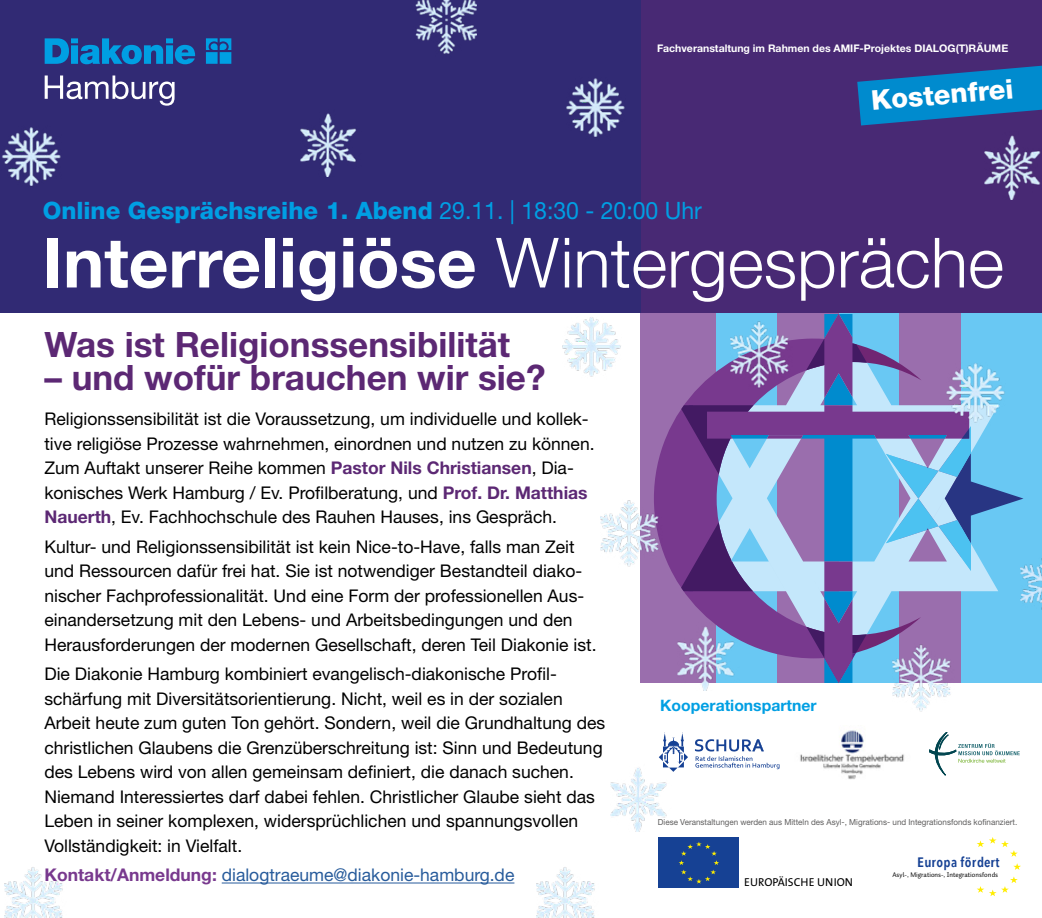
<style>
.page{position:relative;width:1042px;height:918px;background:#fff}
.page>*{position:absolute;margin:0;border:0;box-sizing:border-box;transform-origin:0 0}
.t1{font:300 69.3px "Helvetica Neue LT Pro";color:#fff}
.t2{font:700 35px "Helvetica Neue LT Pro";color:#5c2874}
.t3{font:800 27.3px "Helvetica Neue LT Pro";color:#fff}
.t4{font:800 23.97px "Helvetica Neue LT Pro";color:#009fe3}
.t5{font:17.5px/24.5px "Helvetica Neue LT Pro";color:#000}
.t6{font:17.5px "Helvetica Neue LT Pro";color:#275b9b}
.t7{font:700 15.75px "Helvetica Neue LT Pro";color:#009fe3}
.t8{font:600 13.65px "Avenir Next Condensed";letter-spacing:.035em;color:#164194;scale:1.15 1}
.t9{font:11.55px "The Sans";color:#000}
.t10{font:700 10.5px "Helvetica Neue LT Pro";color:#fff}
.t11{font:8.22px "Helvetica Neue LT Pro";color:#5f5e5e}
.t12{font:6.83px "Auto 2";color:#000}
.s1{font-weight:400}
.s2{font-weight:700}
.s3{font-weight:700;color:#5c2874}
.s4{font-weight:700;color:#78398e}
.s5{font-family:"Adobe Garamond Pro"}
</style>
<div class="page">
<div style="left:0;top:0;width:680px;height:313px;background:#312a74"></div>
<div style="left:641px;top:0;width:401px;height:674px;background:#482974"></div>
<svg style="left:45px;top:75px;width:130px;height:31px"></svg>
<svg style="left:45px;top:38px;width:186px;height:26px"></svg>
<hr style="left:222px;top:882px;width:292px;height:1px;background:#275b9b">
<div style="left:961px;top:314px;width:81px;height:369px;background:#69c8f3"></div>
<div style="left:640px;top:314px;width:75px;height:369px;background:#9a6ead"></div>
<svg style="left:969px;top:571px;width:29px;height:21px"></svg>
<svg style="left:654px;top:410px;width:27px;height:177px;fill:#78398e"></svg>
<svg style="left:681px;top:380px;width:26px;height:237px;background:#703888"></svg>
<svg style="left:707px;top:314px;width:262px;height:369px;background:#828dc4"></svg>
<svg style="left:886px;top:426px;width:137px;height:145px"></svg>
<div style="left:659px;top:837px;width:80px;height:50px;background:#164194"></div>
<svg style="left:679px;top:842px;width:40px;height:41px"></svg>
<svg style="left:977px;top:876px;width:41px;height:20px"></svg>
<svg style="left:1013px;top:863px;width:8px;height:7px"></svg>
<svg style="left:977px;top:837px;width:41px;height:20px"></svg>
<img style="left:893px;top:642px;width:61px;height:70px">
<img style="left:677px;top:622px;width:62px;height:68px">
<svg style="left:857px;top:66px;width:185px;height:59px"></svg>
<svg style="left:929px;top:733px;width:91px;height:42px"></svg>
<svg style="left:659px;top:732px;width:29px;height:40px"></svg>
<svg style="left:695px;top:739px;width:84px;height:30px"></svg>
<img style="left:800px;top:730px;width:104px;height:50px">
<img style="left:415px;top:0;width:61px;height:54px">
<img style="left:2px;top:127px;width:59px;height:59px">
<img style="left:562px;top:317px;width:59px;height:60px">
<img style="left:939px;top:354px;width:66px;height:72px">
<img style="left:566px;top:78px;width:59px;height:59px">
<img style="left:537px;top:867px;width:58px;height:51px">
<img style="left:5px;top:867px;width:58px;height:51px">
<img style="left:601px;top:498px;width:61px;height:81px">
<img style="left:1021px;top:549px;width:21px;height:61px">
<img style="left:730px;top:320px;width:62px;height:80px">
<img style="left:984px;top:135px;width:57px;height:64px">
<img style="left:300px;top:113px;width:56px;height:64px">
<img style="left:610px;top:763px;width:62px;height:68px">
<p class="t10" style="left:657px;top:42px;width:353px">Fachveranstaltung im Rahmen des AMIF-Projektes DIALOG(T)RÄUME</p>
<p class="t3" style="left:870px;top:84px;width:144px;rotate:-5deg">Kostenfrei</p>
<p class="t4" style="left:43px;top:196px;width:661px">Online Gesprächsreihe 1. Abend <span class="s1">29.11. | 18:30 - 20:00 Uhr</span></p>
<p class="t1" style="left:43px;top:220px;width:963px"><span class="s2">Interreligiöse</span> Wintergespräche</p>
<p class="t2" style="left:44px;top:322px;width:467px">Was ist Religionssensibilität</p>
<p class="t2" style="left:44px;top:356px;width:502px">– und wofür brauchen wir sie?</p>
<p class="t5" style="left:44px;top:406px;width:546px">Religionssensibilität ist die Voraussetzung, um individuelle und kollek-</p>
<p class="t5" style="left:44px;top:431px;width:552px">tive religiöse Prozesse wahrnehmen, einordnen und nutzen zu können.</p>
<p class="t5" style="left:44px;top:455px;width:531px">Zum Auftakt unserer Reihe kommen <span class="s3">Pastor Nils Christiansen</span>, Dia-</p>
<p class="t5" style="left:44px;top:480px;width:545px">konisches Werk Hamburg / Ev. Profilberatung, und <span class="s3">Prof. Dr. Matthias<br>Nauerth</span>, Ev. Fachhochschule des Rauhen Hauses, ins Gespräch.</p>
<p class="t5" style="left:44px;top:534px;width:541px">Kultur- und Religionssensibilität ist kein Nice-to-Have, falls man Zeit und Ressourcen dafür frei hat. Sie ist notwendiger Bestandteil diako&shy;nischer Fachprofessionalität. Und eine Form der professionellen Aus&shy;einandersetzung mit den Lebens- und Arbeitsbedingungen und den</p>
<p class="t5" style="left:44px;top:629px;width:553px;line-height:29.4px">Herausforderungen der modernen Gesellschaft, deren Teil Diakonie ist.<br>Die Diakonie Hamburg kombiniert evangelisch-diakonische Profil-</p>
<p class="t5" style="left:44px;top:686px;width:562px">schärfung mit Diversitätsorientierung. Nicht, weil es in der sozialen<br>Arbeit heute zum guten Ton gehört. Sondern, weil die Grundhaltung des</p>
<p class="t5" style="left:44px;top:735px;width:560px">christlichen Glaubens die Grenzüberschreitung ist: Sinn und Bedeutung</p>
<p class="t5" style="left:44px;top:759px;width:531px">des Lebens wird von allen gemeinsam definiert, die danach suchen.</p>
<p class="t5" style="left:44px;top:784px;width:552px">Niemand Interessiertes darf dabei fehlen. Christlicher Glaube sieht das</p>
<p class="t5" style="left:44px;top:808px;width:535px">Leben in seiner komplexen, widersprüchlichen und spannungsvollen</p>
<p class="t5" style="left:44px;top:833px;width:199px">Vollständigkeit: in Vielfalt.</p>
<p class="t6" style="left:44px;top:864px;width:471px"><span class="s4">Kontakt/Anmeldung:</span> dialogtraeume@diakonie-hamburg.de</p>
<p class="t7" style="left:660px;top:695px;width:158px">Kooperationspartner</p>
<p class="t11" style="left:658px;top:816px;width:361px">Diese Veranstaltungen werden aus Mitteln des Asyl-, Migrations- und Integrationsfonds kofinanziert.</p>
<p class="t8" style="left:917px;top:850px;width:73px">Europa fördert</p>
<p class="t12" style="left:892px;top:870px;width:107px">Asyl-<span class="s5">,</span> Migrations-<span class="s5">,</span> Integrationsfonds</p>
<p class="t9" style="left:744px;top:872px;width:110px">EUROPÄISCHE UNION</p>
</div>
